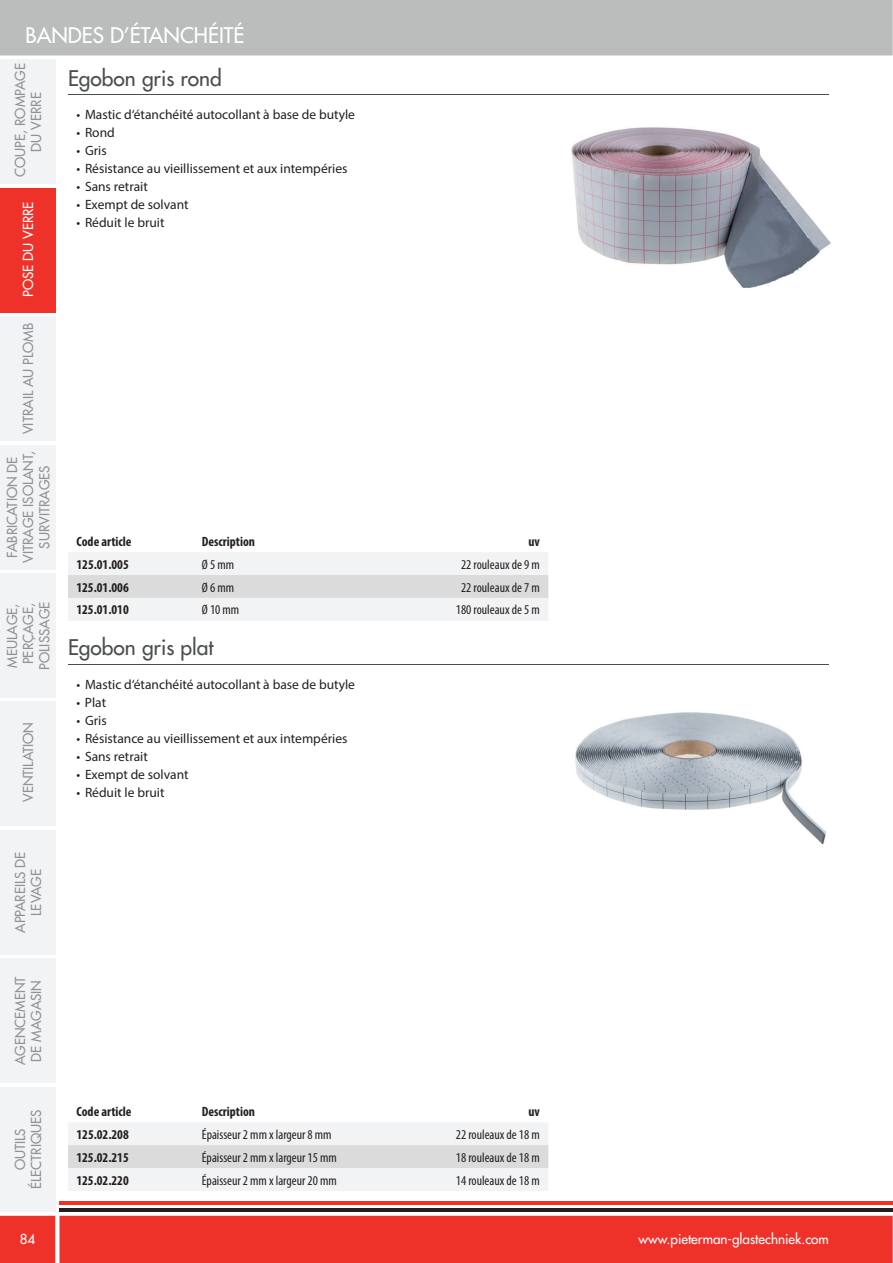
<style>
.page{position:relative;width:893px;height:1263px;background:#fff}
.page>*{position:absolute;margin:0;border:0;box-sizing:border-box;transform-origin:0 0}
.t1{font:500 21px "Futura Std";color:#4a4d4e}
.t2{font:500 21px "Futura Std";color:#fff}
.t3{font:13.5px "Myriad Pro";color:#231f20}
.t4{font:condensed 13.5px "Myriad Pro";color:#231f20}
.t5{font:500 13.5px/16.2px "Futura Std";color:#909293;text-align:center}
.t6{font:700 condensed 13.5px "Myriad Pro";color:#231f20}
.t7{font:500 13.5px "Futura Std";color:#fff}
</style>
<div class="page">
<div style="left:0;top:0;width:893px;height:56px;background:#bbbdbd"></div>
<div style="left:0;top:1216px;width:893px;height:47px;background:#ee3229"></div>
<div style="left:0;top:60px;width:55px;height:124px;background:#f2f3f4"></div>
<div style="left:0;top:188px;width:55px;height:124px;background:#ee3229"></div>
<div style="left:0;top:317px;width:55px;height:124px;background:#f2f3f4"></div>
<div style="left:0;top:445px;width:55px;height:124px;background:#f2f3f4"></div>
<div style="left:0;top:573px;width:55px;height:125px;background:#f2f3f4"></div>
<div style="left:0;top:702px;width:55px;height:124px;background:#f2f3f4"></div>
<div style="left:0;top:830px;width:55px;height:124px;background:#f2f3f4"></div>
<div style="left:0;top:959px;width:55px;height:124px;background:#f2f3f4"></div>
<div style="left:0;top:1087px;width:55px;height:124px;background:#f2f3f4"></div>
<hr style="left:60px;top:1202px;width:833px;height:3px;background:#ee3229">
<hr style="left:60px;top:1208px;width:833px;height:3px;background:#231f20">
<hr style="left:68px;top:94px;width:761px;height:1px;background:#4a4d4e">
<hr style="left:68px;top:664px;width:761px;height:1px;background:#4a4d4e">
<svg style="left:68px;top:552px;width:480px;height:69px"></svg>
<svg style="left:68px;top:1123px;width:480px;height:68px"></svg>
<img style="left:571px;top:127px;width:260px;height:161px">
<img style="left:575px;top:712px;width:252px;height:133px">
<h1 class="t2" style="left:26px;top:26px;width:220px">BANDES D’ÉTANCHÉITÉ</h1>
<p class="t5" style="left:13px;top:177px;width:115px;rotate:-90deg">COUPE, ROMPAGE<br>DU VERRE</p>
<p class="t7" style="left:22px;top:297px;width:97px;rotate:-90deg">POSE DU VERRE</p>
<p class="t5" style="left:21px;top:434px;width:113px;rotate:-90deg">VITRAIL AU PLOMB</p>
<p class="t5" style="left:5px;top:563px;width:113px;rotate:-90deg">FABRICATION DE<br>VITRAGE ISOLANT,<br>SURVITRAGES</p>
<p class="t5" style="left:5px;top:670px;width:69px;rotate:-90deg">MEULAGE,<br>PERÇAGE,<br>POLISSAGE</p>
<p class="t5" style="left:21px;top:802px;width:82px;rotate:-90deg">VENTILATION</p>
<h1 class="t1" style="left:68px;top:68px;width:155px">Egobon gris rond</h1>
<p class="t3" style="left:77px;top:110px;width:280px">• Mastic d‘étanchéité autocollant à base de butyle</p>
<p class="t3" style="left:77px;top:128px;width:40px">• Rond</p>
<p class="t3" style="left:77px;top:146px;width:32px">• Gris</p>
<p class="t3" style="left:77px;top:164px;width:272px">• Résistance au vieillissement et aux intempéries</p>
<p class="t3" style="left:77px;top:181px;width:73px">• Sans retrait</p>
<p class="t3" style="left:77px;top:199px;width:114px">• Exempt de solvant</p>
<p class="t3" style="left:77px;top:217px;width:90px">• Réduit le bruit</p>
<p class="t6" style="left:77px;top:533px;width:57px">Code article</p>
<p class="t6" style="left:202px;top:533px;width:55px">Description</p>
<p class="t6" style="left:528px;top:533px;width:13px">uv</p>
<p class="t6" style="left:76px;top:556px;width:54px">125.01.005</p>
<p class="t4" style="left:202px;top:559px;width:34px">Ø 5 mm</p>
<p class="t4" style="left:461px;top:559px;width:80px">22 rouleaux de 9 m</p>
<p class="t6" style="left:76px;top:579px;width:54px">125.01.006</p>
<p class="t4" style="left:202px;top:582px;width:34px">Ø 6 mm</p>
<p class="t4" style="left:461px;top:582px;width:80px">22 rouleaux de 7 m</p>
<p class="t6" style="left:76px;top:602px;width:54px">125.01.010</p>
<p class="t4" style="left:202px;top:605px;width:39px">Ø 10 mm</p>
<p class="t4" style="left:456px;top:605px;width:85px">180 rouleaux de 5 m</p>
<h1 class="t1" style="left:68px;top:638px;width:147px">Egobon gris plat</h1>
<p class="t3" style="left:77px;top:679px;width:280px">• Mastic d‘étanchéité autocollant à base de butyle</p>
<p class="t3" style="left:77px;top:697px;width:31px">• Plat</p>
<p class="t3" style="left:77px;top:715px;width:32px">• Gris</p>
<p class="t3" style="left:77px;top:733px;width:272px">• Résistance au vieillissement et aux intempéries</p>
<p class="t3" style="left:77px;top:751px;width:73px">• Sans retrait</p>
<p class="t3" style="left:77px;top:769px;width:114px">• Exempt de solvant</p>
<p class="t3" style="left:77px;top:787px;width:90px">• Réduit le bruit</p>
<p class="t5" style="left:13px;top:933px;width:83px;rotate:-90deg">APPAREILS DE<br>LEVAGE</p>
<p class="t5" style="left:13px;top:1065px;width:90px;text-align:left;rotate:-90deg">AGENCEMENT<br>DE MAGASIN</p>
<p class="t5" style="left:13px;top:1189px;width:81px;rotate:-90deg">OUTILS<br>ÉLECTRIQUES</p>
<p class="t7" style="left:20px;top:1233px;width:17px">84</p>
<p class="t6" style="left:77px;top:1103px;width:57px">Code article</p>
<p class="t6" style="left:202px;top:1103px;width:55px">Description</p>
<p class="t6" style="left:528px;top:1103px;width:13px">uv</p>
<p class="t6" style="left:76px;top:1126px;width:54px">125.02.208</p>
<p class="t4" style="left:202px;top:1129px;width:131px">Épaisseur 2 mm x largeur 8 mm</p>
<p class="t4" style="left:456px;top:1129px;width:85px">22 rouleaux de 18 m</p>
<p class="t6" style="left:76px;top:1149px;width:54px">125.02.215</p>
<p class="t4" style="left:202px;top:1152px;width:136px">Épaisseur 2 mm x largeur 15 mm</p>
<p class="t4" style="left:456px;top:1152px;width:85px">18 rouleaux de 18 m</p>
<p class="t6" style="left:76px;top:1172px;width:54px">125.02.220</p>
<p class="t4" style="left:202px;top:1175px;width:136px">Épaisseur 2 mm x largeur 20 mm</p>
<p class="t4" style="left:456px;top:1175px;width:85px">14 rouleaux de 18 m</p>
<p class="t7" style="left:638px;top:1233px;width:192px">www.pieterman-glastechniek.com</p>
</div>
